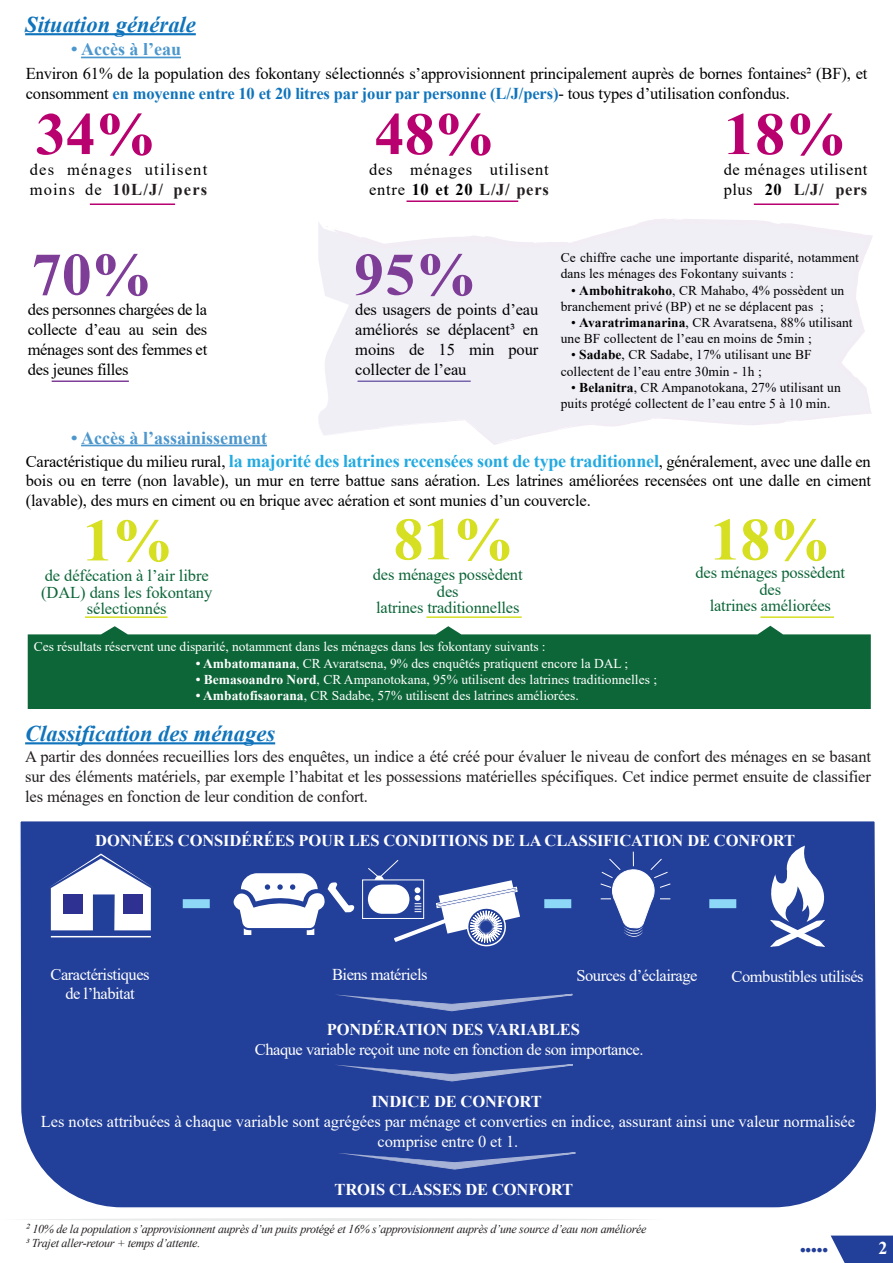
<style>
.page{position:relative;width:893px;height:1263px;background:#fff}
.page>*{position:absolute;margin:0;border:0;box-sizing:border-box;transform-origin:0 0}
.t1{font:700 60px "Times New Roman";color:#b8016f}
.t2{font:700 60px "Times New Roman";color:#d6df21}
.t3{font:700 60px "Times New Roman";color:#7e3e98}
.t4{font:italic 700 22.5px "Times New Roman";color:#1074bc}
.t5{font:700 18px "Times New Roman";color:#1074bc}
.t6{font:18px "Times New Roman";color:#223f99}
.t7{font:700 18px "Times New Roman";color:#fff}
.t8{font:16.5px/19.8px "Times New Roman";letter-spacing:-.01em;color:#000;text-align:justify}
.t9{font:16.5px/19.8px "Times New Roman";letter-spacing:-.01em;color:#231f20;text-align:justify}
.t10{font:16.5px/16.5px "Times New Roman";letter-spacing:-.01em;color:#0c6638;text-align:center}
.t11{font:16.5px "Times New Roman";letter-spacing:-.03em;color:#fff}
.t12{font:16.5px/19.8px "Times New Roman";letter-spacing:-.005em;color:#fff;text-align:center}
.t13{font:700 16.5px "Times New Roman";letter-spacing:-.01em;color:#fff}
.t14{font:16.5px/19.8px "Times New Roman";letter-spacing:.045em;color:#000}
.t15{font:16.5px/19.8px "Times New Roman";letter-spacing:.07em;color:#000}
.t16{font:16.5px/19.8px "Times New Roman";letter-spacing:.03em;color:#000}
.t17{font:13.5px/16.2px "Times New Roman";letter-spacing:.005em;color:#000}
.t18{font:13.5px "Times New Roman";color:#fff}
.t19{font:italic 12px/14.4px "Times New Roman";letter-spacing:-.02em;color:#231f20}
.s1{font-weight:700;color:#1074bc}
.s2{font-weight:700;color:#231f20}
.s3{font-weight:700}
.s4{font-weight:700;font-size:18px;color:#24aae1}
.s5{font-size:13.5px}
</style>
<div class="page">
<svg style="left:318px;top:219px;width:555px;height:226px;fill:#f1eff6"></svg>
<svg style="left:789px;top:418px;width:11px;height:3px"></svg>
<svg style="left:318px;top:321px;width:53px;height:115px"></svg>
<svg style="left:408px;top:422px;width:38px;height:2px"></svg>
<svg style="left:586px;top:422px;width:13px;height:4px"></svg>
<svg style="left:321px;top:225px;width:17px;height:4px"></svg>
<svg style="left:849px;top:377px;width:4px;height:4px"></svg>
<svg style="left:858px;top:321px;width:5px;height:15px"></svg>
<svg style="left:854px;top:263px;width:4px;height:7px"></svg>
<hr style="left:25px;top:742px;width:250px;height:2px;background:#1074bc">
<hr style="left:25px;top:33px;width:171px;height:2px;background:#1074bc">
<hr style="left:81px;top:57px;width:100px;height:1px;background:#1074bc">
<hr style="left:81px;top:445px;width:186px;height:1px;background:#1074bc">
<svg style="left:831px;top:1235px;width:62px;height:28px;background:#3d57a5"></svg>
<svg style="left:28px;top:1218px;width:611px;height:3px"></svg>
<hr style="left:426px;top:616px;width:96px;height:2px;background:#d6df21">
<hr style="left:85px;top:616px;width:82px;height:2px;background:#d6df21">
<hr style="left:760px;top:616px;width:74px;height:2px;background:#d6df21">
<hr style="left:90px;top:203px;width:85px;height:2px;background:#b8016f">
<hr style="left:754px;top:203px;width:85px;height:2px;background:#b8016f">
<hr style="left:406px;top:200px;width:112px;height:2px;background:#b8016f">
<hr style="left:358px;top:380px;width:113px;height:2px;background:#7865ac">
<hr style="left:52px;top:380px;width:77px;height:2px;background:#7e3e98">
<div style="left:20px;top:821px;width:856px;height:387px;background:#223f99"></div>
<svg style="left:48px;top:853px;width:106px;height:77px"></svg>
<hr style="left:51px;top:936px;width:100px;height:1px;background:#fff">
<svg style="left:232px;top:873px;width:124px;height:62px"></svg>
<div style="left:362px;top:879px;width:62px;height:40px;border:1px solid #fff"></div>
<svg style="left:367px;top:859px;width:153px;height:92px"></svg>
<svg style="left:600px;top:852px;width:71px;height:85px"></svg>
<svg style="left:761px;top:845px;width:68px;height:102px"></svg>
<div style="left:183px;top:899px;width:27px;height:9px;background:#8dd7f7"></div>
<div style="left:544px;top:899px;width:27px;height:9px;background:#8dd7f7"></div>
<div style="left:709px;top:899px;width:27px;height:9px;background:#8dd7f7"></div>
<svg style="left:337px;top:1152px;width:238px;height:17px;background:#415aa7"></svg>
<svg style="left:335px;top:1064px;width:238px;height:17px;background:#415aa7"></svg>
<svg style="left:334px;top:994px;width:238px;height:17px;background:#415aa7"></svg>
<div style="left:64px;top:894px;width:19px;height:20px;background:#2e3092"></div>
<div style="left:123px;top:894px;width:20px;height:20px;background:#2e3092"></div>
<svg style="left:28px;top:626px;width:843px;height:83px;background:#23744b"></svg>
<h2 class="t4" style="left:25px;top:9px;width:172px">Situation générale</h2>
<p class="t5" style="left:71px;top:36px;width:111px">• Accès à l’eau</p>
<p class="t8" style="left:26px;top:63px;width:843px">Environ 61% de la population des fokontany sélectionnés s’approvisionnent principalement auprès de bornes fontaines2 (BF), et consomment <span class="s1">en moyenne entre 10 et 20 litres par jour par personne (L/J/pers)</span>- tous types d’utilisation confondus.</p>
<h1 class="t1" style="left:36px;top:91px;width:121px">34%</h1>
<p class="t15" style="left:30px;top:159px;width:179px">des ménages utilisent moins de <span class="s2">10L/J/ pers</span></p>
<p class="t14" style="left:369px;top:159px;width:181px">des ménages utilisent entre <span class="s3">10 et 20</span> <span class="s2">L/J/ pers</span></p>
<h1 class="t1" style="left:375px;top:91px;width:121px">48%</h1>
<h1 class="t1" style="left:724px;top:91px;width:124px">18%</h1>
<p class="t16" style="left:724px;top:159px;width:145px">de ménages utilisent plus <span class="s3">20</span> <span class="s2">L/J/ pers</span></p>
<h1 class="t3" style="left:32px;top:231px;width:122px">70%</h1>
<p class="t8" style="left:28px;top:299px;width:181px">des personnes chargées de la collecte d’eau au sein des ménages sont des femmes et des jeunes filles</p>
<p class="t5" style="left:71px;top:424px;width:197px">• Accès à l’assainissement</p>
<h1 class="t3" style="left:354px;top:231px;width:124px">95%</h1>
<p class="t8" style="left:355px;top:299px;width:185px">des usagers de points d’eau améliorés se déplacent3 en moins de 15 min pour collecter de l’eau</p>
<p class="t17" style="left:561px;top:249px;width:300px">Ce chiffre cache une importante disparité, notamment dans les ménages des Fokontany suivants :</p>
<p class="t17" style="left:561px;top:282px;width:285px;text-indent:10px">• <span class="s3">Ambohitrakoho</span>, CR Mahabo, 4% possèdent un branchement privé (BP) et ne se déplacent pas ;</p>
<p class="t17" style="left:561px;top:314px;width:293px;text-indent:10px">• <span class="s3">Avaratrimanarina</span>, CR Avaratsena, 88% utilisant une BF collectent de l’eau en moins de 5min ;</p>
<p class="t17" style="left:561px;top:346px;width:252px;text-indent:10px">• <span class="s3">Sadabe</span>, CR Sadabe, 17% utilisant une BF collectent de l’eau entre 30min - 1h ;</p>
<p class="t17" style="left:561px;top:379px;width:281px;text-indent:10px">• <span class="s3">Belanitra</span>, CR Ampanotokana, 27% utilisant un puits protégé collectent de l’eau entre 5 à 10 min.</p>
<p class="t8" style="left:26px;top:451px;width:847px">Caractéristique du milieu rural, <span class="s4">la majorité des latrines recensées sont de type traditionnel</span>, généralement, avec une dalle en bois ou en terre (non lavable), un mur en terre battue sans aération. Les latrines améliorées recensées ont une dalle en ciment (lavable), des murs en ciment ou en brique avec aération et sont munies d’un couvercle.</p>
<h1 class="t2" style="left:393px;top:496px;width:121px">81%</h1>
<p class="t10" style="left:373px;top:566px;width:151px">des ménages possèdent des<br>latrines traditionnelles</p>
<h1 class="t2" style="left:710px;top:496px;width:121px">18%</h1>
<p class="t10" style="left:695px;top:564px;width:151px">des ménages possèdent des<br>latrines améliorées</p>
<h1 class="t2" style="left:83px;top:497px;width:91px">1%</h1>
<p class="t10" style="left:41px;top:567px;width:173px">de défécation à l’air libre (DAL) dans les fokontany sélectionnés</p>
<p class="t18" style="left:34px;top:637px;width:513px">Ces résultats réservent une disparité, notamment dans les ménages dans les fokontany suivants :</p>
<p class="t18" style="left:196px;top:653px;width:434px"><span class="s3">• Ambatomanana</span>, CR Avaratsena, 9% des enquêtés pratiquent encore la DAL ;</p>
<p class="t18" style="left:196px;top:670px;width:463px"><span class="s3">• Bemasoandro Nord</span>, CR Ampanotokana, 95% utilisent des latrines traditionnelles ;</p>
<p class="t18" style="left:196px;top:686px;width:385px"><span class="s3">• Ambatofisaorana</span>, CR Sadabe, 57% utilisent des latrines améliorées.</p>
<h2 class="t4" style="left:25px;top:718px;width:252px">Classification des ménages</h2>
<p class="t9" style="left:25px;top:746px;width:847px">A partir des données recueillies lors des enquêtes, un indice a été créé pour évaluer le niveau de confort des ménages en se basant sur des éléments matériels, par exemple l’habitat et les possessions matérielles spécifiques. Cet indice permet ensuite de classifier les ménages en fonction de leur condition de confort.</p>
<p class="t13" style="left:95px;top:829px;width:701px">DONNÉES CONSIDÉRÉES POUR LES CONDITIONS DE LA CLASSIFICATION DE CONFORT</p>
<p class="t11" style="left:51px;top:962px;width:101px">Caractéristiques</p>
<p class="t11" style="left:332px;top:963px;width:97px">Biens matériels</p>
<p class="t11" style="left:576px;top:964px;width:123px">Sources d’éclairage</p>
<p class="t11" style="left:732px;top:964px;width:134px">Combustibles utilisés</p>
<p class="t11" style="left:65px;top:982px;width:71px">de l’habitat</p>
<p class="t13" style="left:327px;top:1018px;width:255px">PONDÉRATION DES VARIABLES</p>
<p class="t11" style="left:255px;top:1038px;width:390px">Chaque variable reçoit une note en fonction de son importance.</p>
<p class="t13" style="left:371px;top:1089px;width:172px">INDICE DE CONFORT</p>
<p class="t12" style="left:41px;top:1111px;width:816px">Les notes attribuées à chaque variable sont agrégées par ménage et converties en indice, assurant ainsi une valeur normalisée comprise entre 0 et 1.</p>
<p class="t13" style="left:335px;top:1177px;width:240px">TROIS CLASSES DE CONFORT</p>
<p class="t19" style="left:26px;top:1221px;width:622px"><span class="s5">2</span> 10% de la population s’approvisionnent auprès d’un puits protégé et 16% s’approvisionnent auprès d’une source d’eau non améliorée<br>3 Trajet aller-retour + temps d’attente.</p>
<p class="t6" style="left:800px;top:1238px;width:30px">•••••</p>
<p class="t7" style="left:878px;top:1235px;width:10px">2</p>
</div>
